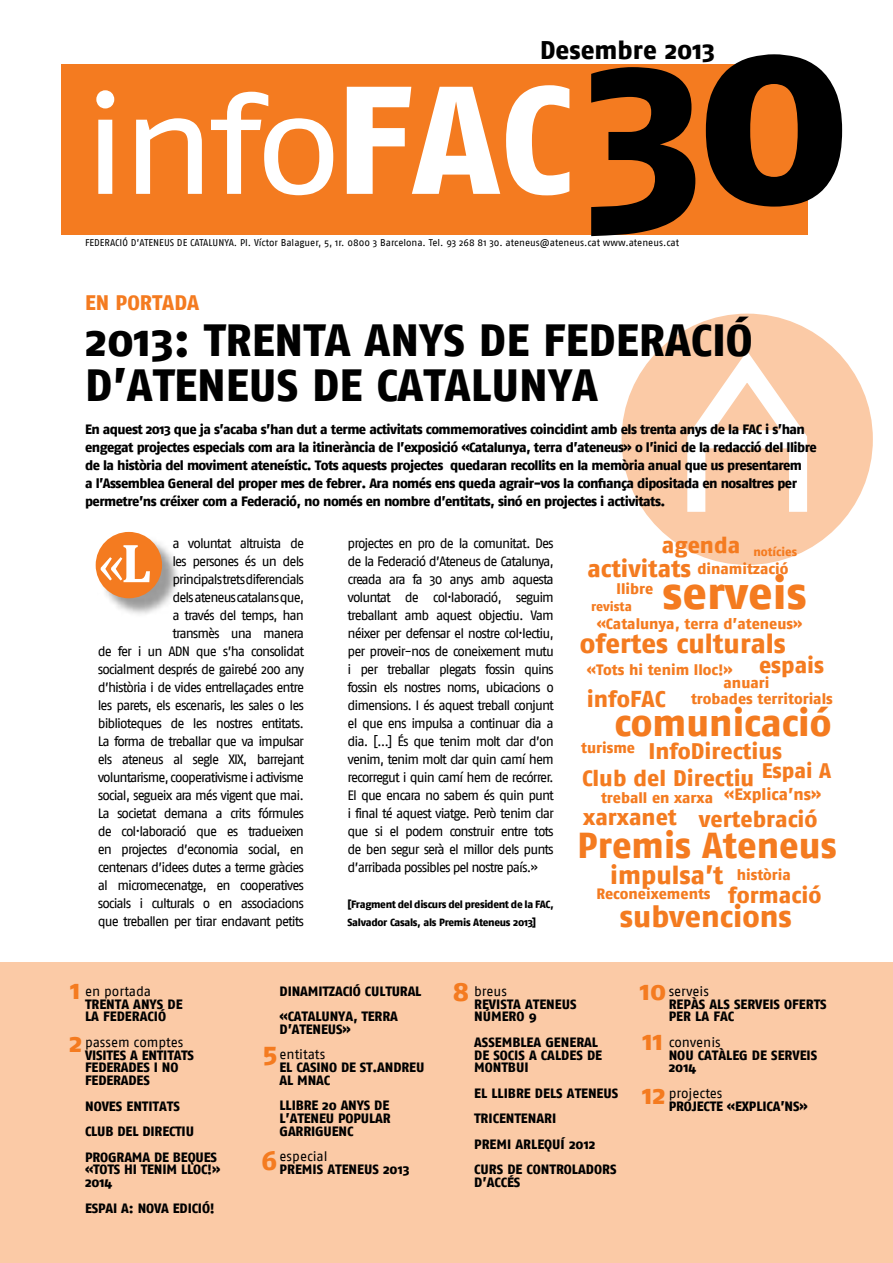
<style>
.page{position:relative;width:893px;height:1263px;background:#fff}
.page>*{position:absolute;margin:0;border:0;box-sizing:border-box;transform-origin:0 0}
.t1{font:139.95px "Fago Ex Tf";color:#fff}
.t2{font:55.5px "Cambria";color:#fff}
.t3{font:800 45px/45px "Fago No";color:#000}
.t4{font:800 45px "Fago No";color:#f47b20}
.t5{font:800 37.5px "Fago No";color:#f47b20}
.t6{font:800 36px "Fago No";color:#f47b20}
.t7{font:800 30px "Fago No";color:#f47b20}
.t8{font:800 27px/49.3px "Fago No";color:#f47b20}
.t9{font:800 25.5px "Fago No";color:#000}
.t10{font:800 25.5px "Fago No";color:#f47b20}
.t11{font:800 24px "Fago No";color:#f47b20}
.t12{font:800 22.95px "Fago No";color:#f47b20}
.t13{font:800 22.5px/27.6px "Fago No";color:#f47b20}
.t14{font:800 21px "Fago No";color:#f47b20}
.t15{font:800 15px "Fago No";color:#f47b20}
.t16{font:13.5px/18px "Fago No";letter-spacing:-.07em;color:#000;text-align:right}
.t17{font:800 13.5px/18px "Fago No";letter-spacing:-.04em;color:#000}
.t18{font:800 13.5px/12.8px "Fago No";letter-spacing:-.01em;color:#000}
.t19{font:13.5px "Fago No";letter-spacing:-.005em;color:#000}
.t20{font:13.5px "Fago No";color:#000}
.t21{font:800 12.9px "Fago No";color:#f47b20}
.t22{font:800 12px "Fago No";color:#f47b20}
.t23{font:800 10.5px/18px "Fago No";letter-spacing:-.03em;color:#000}
.t24{font:9.75px "Fago No";color:#000}
.s1{font-family:"Fago No";font-weight:800;font-size:153px}
.s2{font-family:"Fago No";font-weight:800;font-size:240px;color:#000}
.s3{font-family:"Fago No";font-weight:800;font-size:262.5px;color:#000}
.s4{font-weight:700}
</style>
<div class="page">
<div style="left:62px;top:64px;width:746px;height:171px;background:#f47b20"></div>
<div style="left:0;top:962px;width:893px;height:301px;background:#fbcaa6"></div>
<div style="left:621px;top:314px;width:252px;height:251px;background:#fbcaa6;border-radius:50%"></div>
<svg style="left:687px;top:351px;width:120px;height:161px"></svg>
<div style="left:97px;top:533px;width:84px;height:85px;background:#000;opacity:.4"></div>
<div style="left:96px;top:532px;width:66px;height:66px;background:#f47b20;border-radius:50%"></div>
<h3 class="t9" style="left:540px;top:35px;width:176px">Desembre 2013</h3>
<h1 class="t1" style="left:83px;top:62px;width:771px">info<span class="s1">FAC</span><span class="s2">3</span><span class="s3">0</span></h1>
<p class="t24" style="left:85px;top:237px;width:596px">FEDERACIÓ D’ATENEUS DE CATALUNYA. Pl. Víctor Balaguer, 5, 1r. 0800 3 Barcelona. Tel. 93 268 81 30. ateneus@ateneus.cat www.ateneus.cat</p>
<h3 class="t14" style="left:85px;top:290px;width:80px">en portada</h3>
<h3 class="t3" style="left:85px;top:317px;width:669px">2013: trenta anys de Federació d’Ateneus de Catalunya</h3>
<p class="t17" style="left:85px;top:420px;width:733px">En aquest 2013 que ja s’acaba s’han dut a terme activitats commemoratives coincidint amb els trenta anys de la FAC i s’han engegat projectes especials com ara la itinerància de l’exposició «Catalunya, terra d’ateneus» o l’inici de la redacció del llibre de la història del moviment ateneístic. Tots aquests projectes quedaran recollits en la memòria anual que us presentarem<br>a l’Assemblea General del proper mes de febrer. Ara només ens queda agrair-vos la confiança dipositada en nosaltres per permetre’ns créixer com a Federació, no només en nombre d’entitats, sinó en projectes i activitats.</p>
<p class="t16" style="left:98px;top:534px;width:208px">a voluntat altruista de<br>les persones és un dels<br>principals trets diferencials<br>dels ateneus catalans que,<br>a través del temps, han<br>transmès una manera<br>de fer i un ADN que s’ha consolidat socialment després de gairebé 200 any d’història i de vides entrellaçades entre les parets, els escenaris, les sales o les biblioteques de les nostres entitats.<br>La forma de treballar que va impulsar els ateneus al segle XIX, barrejant voluntarisme, cooperativisme i activisme social, segueix ara més vigent que mai.<br>La societat demana a crits fórmules de col·laboració que es tradueixen en projectes d’economia social, en centenars d’idees dutes a terme gràcies al micromecenatge, en cooperatives socials i culturals o en associacions que treballen per tirar endavant petits</p>
<p class="t16" style="left:348px;top:534px;width:208px;text-align:justify">projectes en pro de la comunitat. Des de la Federació d’Ateneus de Catalunya, creada ara fa 30 anys amb aquesta voluntat de col·laboració, seguim treballant amb aquest objectiu. Vam néixer per defensar el nostre col·lectiu, per proveir-nos de coneixement mutu i per treballar plegats fossin quins fossin els nostres noms, ubicacions o dimensions. I és aquest treball conjunt el que ens impulsa a continuar dia a dia. [...] És que tenim molt clar d’on venim, tenim molt clar quin camí hem recorregut i quin camí hem de recórrer.<br>El que encara no sabem és quin punt i final té aquest viatge. Però tenim clar que si el podem construir entre tots de ben segur serà el millor dels punts d’arribada possibles pel nostre país.»</p>
<h2 class="t2" style="left:98px;top:531px;width:55px">«<span class="s4">L</span></h2>
<p class="t23" style="left:348px;top:895px;width:208px">[Fragment del discurs del president de la FAC,<br>Salvador Casals, als Premis Ateneus 2013]</p>
<h3 class="t13" style="left:662px;top:531px;width:80px">agenda</h3>
<p class="t22" style="left:753px;top:545px;width:45px">notícies</p>
<h3 class="t11" style="left:587px;top:555px;width:105px">activitats</h3>
<p class="t15" style="left:697px;top:560px;width:93px">dinamització</p>
<h3 class="t4" style="left:663px;top:567px;width:145px">serveis</h3>
<p class="t15" style="left:617px;top:580px;width:38px">llibre</p>
<p class="t21" style="left:591px;top:599px;width:42px">revista</p>
<p class="t15" style="left:597px;top:614px;width:207px">«Catalunya, terra d’ateneus»</p>
<h3 class="t8" style="left:580px;top:619px;width:208px">ofertes culturals</h3>
<h3 class="t13" style="left:759px;top:651px;width:67px">espais</h3>
<p class="t15" style="left:587px;top:660px;width:147px">«Tots hi tenim lloc!»</p>
<p class="t15" style="left:724px;top:674px;width:47px">anuari</p>
<h3 class="t12" style="left:587px;top:685px;width:80px">infoFAC</h3>
<p class="t15" style="left:691px;top:689px;width:143px">trobades territorials</p>
<h3 class="t5" style="left:614px;top:701px;width:218px">comunicació</h3>
<p class="t15" style="left:581px;top:738px;width:55px">turisme</p>
<p class="t15" style="left:601px;top:789px;width:222px">treball en xarxa <sup>«Explica’ns»</sup></p>
<h3 class="t13" style="left:699px;top:804px;width:120px">vertebració</h3>
<h3 class="t13" style="left:582px;top:736px;width:202px;text-indent:66px">InfoDirectius<br>Club del Directiu</h3>
<h3 class="t13" style="left:583px;top:802px;width:95px">xarxanet</h3>
<h3 class="t14" style="left:762px;top:758px;width:71px">Espai A</h3>
<h3 class="t6" style="left:577px;top:824px;width:261px">Premis Ateneus</h3>
<p class="t15" style="left:596px;top:885px;width:116px">Reconeixements</p>
<h3 class="t10" style="left:610px;top:860px;width:115px">impulsa’t</h3>
<p class="t15" style="left:737px;top:865px;width:56px">història</p>
<h3 class="t13" style="left:728px;top:881px;width:95px">formació</h3>
<h3 class="t7" style="left:620px;top:898px;width:173px">subvencions</h3>
<h3 class="t8" style="left:70px;top:965px;width:12px">1</h3>
<p class="t20" style="left:85px;top:983px;width:68px">en portada</p>
<p class="t18" style="left:85px;top:997px;width:99px">Trenta anys de la Federació</p>
<p class="t19" style="left:85px;top:1034px;width:100px">passem comptes</p>
<p class="t18" style="left:85px;top:1048px;width:111px">Visites a entitats federades i no federades</p>
<p class="t18" style="left:85px;top:1093px;width:133px;line-height:25.5px">Noves entitats<br>Club del Directiu<br>Programa de Beques</p>
<p class="t18" style="left:85px;top:1163px;width:137px">«Tots hi tenim lloc!»<br>2014</p>
<p class="t18" style="left:85px;top:1201px;width:131px">Espai A: nova edició!</p>
<h3 class="t8" style="left:69px;top:1018px;width:15px">2</h3>
<p class="t18" style="left:280px;top:978px;width:143px;line-height:25.5px">dinamització cultural «cata</p>
<p class="t18" style="left:280px;top:1010px;width:120px;text-indent:36px">lunya, terra d’ateneus»</p>
<p class="t19" style="left:280px;top:1047px;width:47px">entitats</p>
<p class="t18" style="left:280px;top:1061px;width:146px">el casino de st.andreu al mnac</p>
<p class="t18" style="left:280px;top:1099px;width:113px;text-align:justify">llibre 20 anys de l’Ateneu Popular Garriguenc</p>
<p class="t20" style="left:280px;top:1149px;width:50px">especial</p>
<p class="t18" style="left:280px;top:1163px;width:132px">Premis Ateneus 2013</p>
<h3 class="t8" style="left:263px;top:1028px;width:16px">5</h3>
<h3 class="t8" style="left:261px;top:1136px;width:17px">6</h3>
<h3 class="t8" style="left:453px;top:967px;width:18px">8</h3>
<h3 class="t8" style="left:640px;top:966px;width:28px">10<br>11</h3>
<h3 class="t8" style="left:642px;top:1069px;width:25px">12</h3>
<p class="t19" style="left:669px;top:983px;width:42px">serveis</p>
<p class="t18" style="left:669px;top:997px;width:159px">Repàs als serveis oferts per la FAC</p>
<p class="t19" style="left:669px;top:1034px;width:54px">convenis</p>
<p class="t18" style="left:669px;top:1048px;width:150px">Nou catàleg de serveis<br>2014</p>
<p class="t19" style="left:669px;top:1085px;width:55px">projectes</p>
<p class="t18" style="left:669px;top:1099px;width:140px">Projecte «Explica’ns»</p>
<p class="t16" style="left:474px;top:982px;width:34px">breus</p>
<p class="t18" style="left:474px;top:997px;width:104px">Revista Ateneus número 9</p>
<p class="t18" style="left:474px;top:1036px;width:129px">Assemblea General de Socis a Caldes de<br>Montbui</p>
<p class="t18" style="left:474px;top:1080px;width:146px;line-height:25.5px">EL Llibre dels Ateneus<br>Tricentenari<br>Premi Arlequí 2012<br>Curs de Controladors</p>
<p class="t18" style="left:474px;top:1176px;width:48px">d’Acc és</p>
</div>
